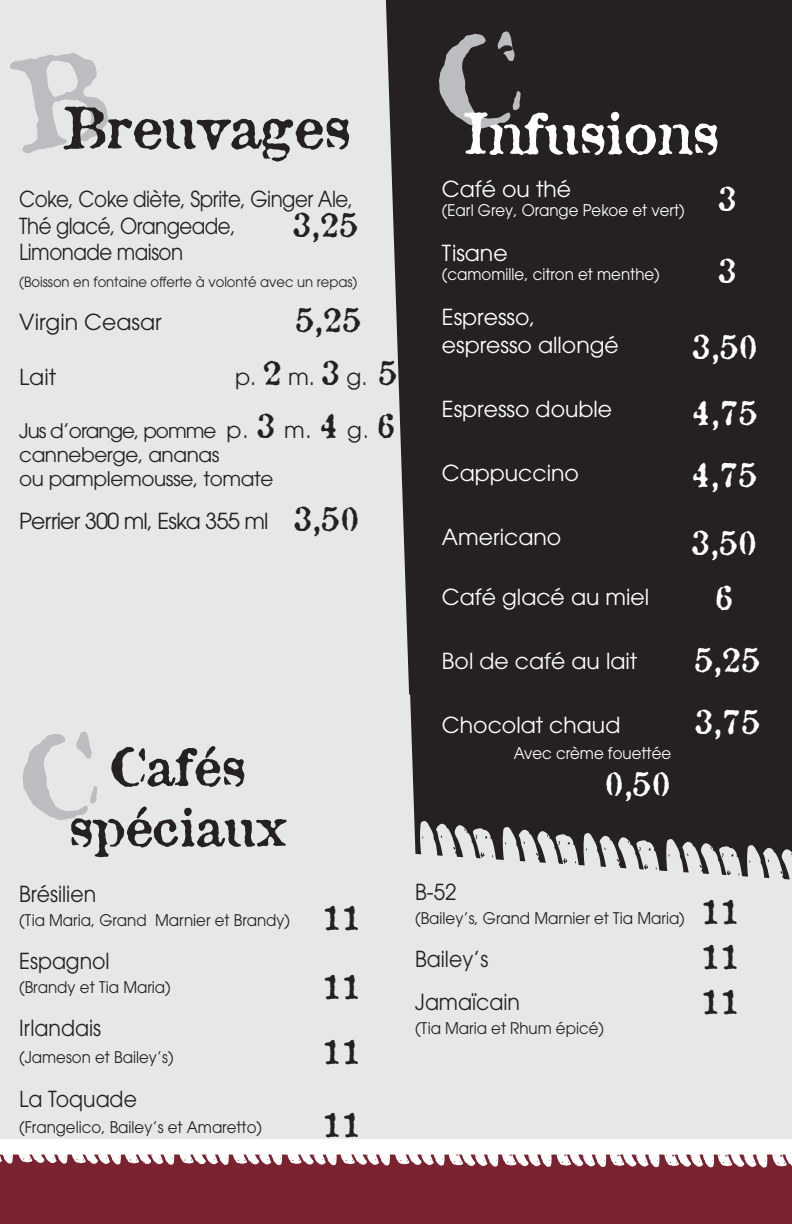
<style>
.page{position:relative;width:792px;height:1224px;background:#fff}
.page>*{position:absolute;margin:0;border:0;box-sizing:border-box;transform-origin:0 0}
.t1{font:55.2px "Attic Antique";color:#252122}
.t2{font:55.2px "Attic Antique";color:#fff}
.t3{font:50.4px "Attic Antique";color:#252122}
.t4{font:32px "Attic Antique";color:#fff}
.t5{font:32px "Attic Antique";color:#252122}
.t6{font:22.2px "ITC Avant Garde Pro";color:#252122}
.t7{font:22px/28px "ITC Avant Garde Pro";color:#fff}
.t8{font:22px/26.4px "ITC Avant Garde Pro";letter-spacing:-.025em;color:#252122;scale:.9 1}
.t9{font:22px "ITC Avant Garde Pro";color:#252122;scale:.93 1}
.t10{font:22px "ITC Avant Garde Pro";letter-spacing:-.025em;color:#252122}
.t11{font:22px "ITC Avant Garde Pro";color:#252122}
.t12{font:22px "ITC Avant Garde Pro";letter-spacing:-.025em;color:#252122;scale:.93 1}
.t13{font:20px/24px "ITC Avant Garde Pro";letter-spacing:-.02em;color:#252122}
.t14{font:16px "ITC Avant Garde Pro";color:#252122;scale:.94 1}
.t15{font:16px "ITC Avant Garde Pro";color:#fff;scale:.94 1}
.t16{font:14px "ITC Avant Garde Pro";color:#252122;scale:.94 1}
.s1{font-family:"Attic Antique";font-size:32px}
.s2{font-size:22px}
</style>
<div class="page">
<div style="left:0;top:0;width:792px;height:1139px;background:#e6e8e7"></div>
<svg style="left:0;top:1155px;width:792px;height:69px;background:#863441"></svg>
<svg style="left:77px;top:1158px;width:7px;height:2px"></svg>
<svg style="left:719px;top:1155px;width:12px;height:9px"></svg>
<svg style="left:666px;top:1155px;width:11px;height:8px"></svg>
<svg style="left:774px;top:1155px;width:11px;height:9px"></svg>
<svg style="left:454px;top:1155px;width:8px;height:8px"></svg>
<svg style="left:400px;top:1155px;width:8px;height:7px"></svg>
<svg style="left:611px;top:1155px;width:12px;height:8px"></svg>
<svg style="left:504px;top:1155px;width:11px;height:8px"></svg>
<svg style="left:558px;top:1154px;width:11px;height:9px"></svg>
<svg style="left:23px;top:1158px;width:8px;height:2px"></svg>
<svg style="left:292px;top:1159px;width:8px;height:2px"></svg>
<svg style="left:346px;top:1159px;width:7px;height:2px"></svg>
<svg style="left:130px;top:1159px;width:7px;height:2px"></svg>
<svg style="left:238px;top:1159px;width:7px;height:2px"></svg>
<svg style="left:184px;top:1159px;width:8px;height:2px"></svg>
<svg style="left:413px;top:783px;width:379px;height:97px;fill:#252122"></svg>
<div style="left:385px;top:0;width:407px;height:783px;background:#252122"></div>
<div style="left:431px;top:28px;width:95px;height:107px;background:#252122"></div>
<p class="t1" style="left:63px;top:81px;width:289px">Breuvages</p>
<p class="t8" style="left:19px;top:186px;width:373px">Coke, Coke diète, Sprite, Ginger Ale,<br>Thé glacé, Orangeade,</p>
<p class="t8" style="left:19px;top:239px;width:184px">Limonade maison</p>
<p class="t16" style="left:19px;top:273px;width:361px">(Boisson en fontaine offerte à volonté avec un repas)</p>
<p class="t11" style="left:19px;top:308px;width:144px">Virgin Ceasar</p>
<p class="t10" style="left:19px;top:363px;width:39px">Lait</p>
<p class="t6" style="left:235px;top:363px;width:164px">p. <span class="s1">2</span> m. <span class="s1">3</span> g. <span class="s1">5</span></p>
<p class="t5" style="left:292px;top:198px;width:68px">3,25</p>
<p class="t5" style="left:295px;top:293px;width:68px">5,25</p>
<p class="t13" style="left:19px;top:418px;width:378px">Jus d’orange, pomme <span class="s2">p.</span> <span class="s1">3</span> <span class="s2">m.</span> <span class="s1">4</span> <span class="s2">g.</span> <span class="s1">6 </span>canneberge, ananas<br>ou pamplemousse, tomate</p>
<p class="t10" style="left:19px;top:507px;width:251px">Perrier 300 ml, Eska 355 ml</p>
<p class="t5" style="left:293px;top:492px;width:68px">3,50</p>
<p class="t3" style="left:110px;top:724px;width:137px">Cafés</p>
<p class="t3" style="left:69px;top:785px;width:219px">spéciaux</p>
<p class="t9" style="left:19px;top:880px;width:84px">Brésilien</p>
<p class="t14" style="left:19px;top:910px;width:290px">(Tia Maria, Grand Marnier et Brandy)</p>
<p class="t9" style="left:19px;top:947px;width:99px">Espagnol</p>
<p class="t14" style="left:19px;top:977px;width:163px">(Brandy et Tia Maria)</p>
<p class="t9" style="left:19px;top:1015px;width:90px">Irlandais</p>
<p class="t14" style="left:19px;top:1047px;width:166px">(Jameson et Bailey’s)</p>
<p class="t9" style="left:19px;top:1085px;width:128px">La Toquade</p>
<p class="t14" style="left:19px;top:1117px;width:260px">(Frangelico, Bailey’s et Amaretto)</p>
<p class="t5" style="left:322px;top:891px;width:40px">11</p>
<p class="t5" style="left:322px;top:960px;width:40px">11</p>
<p class="t5" style="left:322px;top:1025px;width:40px">11</p>
<p class="t5" style="left:322px;top:1098px;width:40px">11</p>
<p class="t2" style="left:464px;top:87px;width:257px">Infusions</p>
<p class="t7" style="left:442px;top:175px;width:131px">Café ou thé</p>
<p class="t15" style="left:442px;top:201px;width:260px">(Earl Grey, Orange Pekoe et vert)</p>
<p class="t7" style="left:442px;top:239px;width:67px">Tisane</p>
<p class="t15" style="left:442px;top:264px;width:233px">(camomille, citron et menthe)</p>
<p class="t7" style="left:442px;top:303px;width:178px">Espresso, espresso allongé</p>
<p class="t7" style="left:442px;top:395px;width:172px">Espresso double</p>
<p class="t7" style="left:442px;top:459px;width:138px">Cappuccino</p>
<p class="t4" style="left:718px;top:172px;width:21px">3</p>
<p class="t4" style="left:718px;top:244px;width:21px">3</p>
<p class="t4" style="left:692px;top:320px;width:68px">3,50</p>
<p class="t4" style="left:692px;top:386px;width:68px">4,75</p>
<p class="t4" style="left:692px;top:448px;width:68px">4,75</p>
<p class="t7" style="left:442px;top:523px;width:121px">Americano</p>
<p class="t7" style="left:442px;top:583px;width:209px">Café glacé au miel</p>
<p class="t4" style="left:691px;top:516px;width:68px">3,50</p>
<p class="t4" style="left:715px;top:572px;width:21px">6</p>
<p class="t7" style="left:442px;top:647px;width:197px">Bol de café au lait</p>
<p class="t7" style="left:442px;top:711px;width:180px">Chocolat chaud</p>
<p class="t15" style="left:514px;top:743px;width:169px">Avec crème fouettée</p>
<p class="t4" style="left:605px;top:757px;width:68px">0,50</p>
<p class="t4" style="left:694px;top:633px;width:68px">5,25</p>
<p class="t4" style="left:694px;top:695px;width:68px">3,75</p>
<p class="t12" style="left:415px;top:878px;width:46px">B-52</p>
<p class="t14" style="left:415px;top:908px;width:288px">(Bailey’s, Grand Marnier et Tia Maria)</p>
<p class="t12" style="left:415px;top:945px;width:80px">Bailey’s</p>
<p class="t9" style="left:415px;top:989px;width:114px">Jamaïcain</p>
<p class="t14" style="left:415px;top:1019px;width:203px">(Tia Maria et Rhum épicé)</p>
<p class="t5" style="left:701px;top:885px;width:40px">11</p>
<p class="t5" style="left:701px;top:930px;width:40px">11</p>
<p class="t5" style="left:701px;top:975px;width:40px">11</p>
</div>
